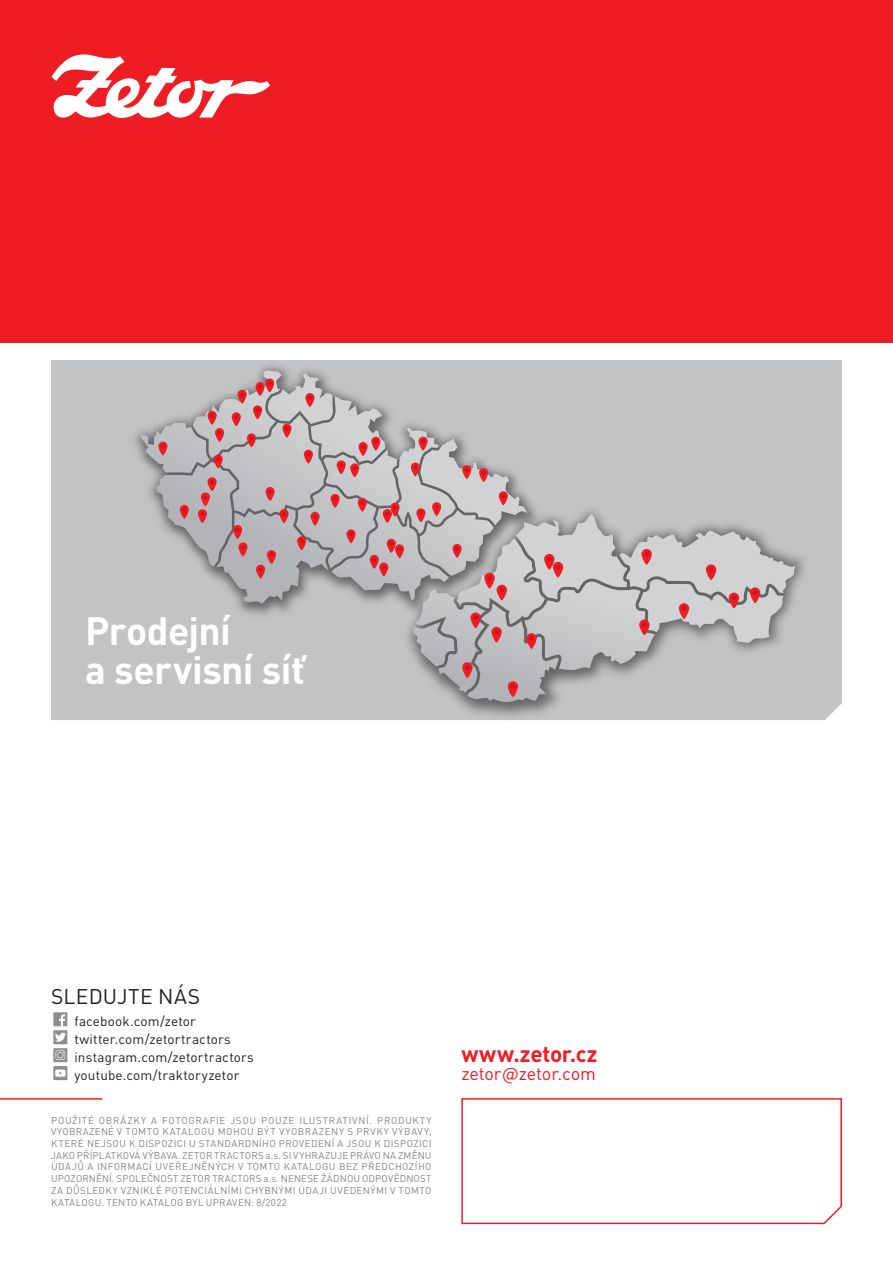
<style>
.page{position:relative;width:893px;height:1263px;background:#fff}
.page>*{position:absolute;margin:0;border:0;box-sizing:border-box;transform-origin:0 0}
.t1{font:700 39px/39px "DIN Pro";letter-spacing:-.015em;color:#fff}
.t2{font:700 22.5px "DIN Pro";letter-spacing:-.01em;color:#ee1d23}
.t3{font:21px "DIN Pro";letter-spacing:.02em;color:#231f20}
.t4{font:18px "DIN Pro";letter-spacing:-.01em;color:#ee1d23}
.t5{font:13.5px "DIN Pro";letter-spacing:.01em;color:#231f20}
.t6{font:9.75px/11.7px "DIN Pro";letter-spacing:.035em;color:#848587;text-align:justify}
</style>
<div class="page">
<div style="left:51px;top:360px;width:791px;height:360px;background:#c2c3c5"></div>
<img style="left:126px;top:360px;width:420px;height:264px">
<svg style="left:158px;top:442px;width:9px;height:13px"></svg>
<svg style="left:161px;top:444px;width:4px;height:4px"></svg>
<svg style="left:208px;top:477px;width:9px;height:14px"></svg>
<svg style="left:210px;top:480px;width:4px;height:4px"></svg>
<svg style="left:337px;top:460px;width:9px;height:14px"></svg>
<svg style="left:350px;top:463px;width:9px;height:14px"></svg>
<svg style="left:371px;top:437px;width:9px;height:14px"></svg>
<svg style="left:418px;top:437px;width:10px;height:13px"></svg>
<svg style="left:421px;top:439px;width:4px;height:5px"></svg>
<svg style="left:411px;top:462px;width:9px;height:14px"></svg>
<svg style="left:413px;top:465px;width:4px;height:4px"></svg>
<svg style="left:462px;top:465px;width:9px;height:14px"></svg>
<svg style="left:465px;top:468px;width:4px;height:4px"></svg>
<svg style="left:479px;top:468px;width:9px;height:14px"></svg>
<svg style="left:481px;top:471px;width:5px;height:4px"></svg>
<svg style="left:499px;top:491px;width:9px;height:14px"></svg>
<svg style="left:501px;top:494px;width:4px;height:4px"></svg>
<svg style="left:383px;top:509px;width:9px;height:14px"></svg>
<svg style="left:385px;top:505px;width:11px;height:11px"></svg>
<svg style="left:358px;top:498px;width:9px;height:14px"></svg>
<svg style="left:360px;top:500px;width:4px;height:5px"></svg>
<svg style="left:331px;top:494px;width:9px;height:14px"></svg>
<svg style="left:333px;top:496px;width:4px;height:5px"></svg>
<svg style="left:346px;top:529px;width:10px;height:14px"></svg>
<svg style="left:349px;top:532px;width:4px;height:4px"></svg>
<svg style="left:387px;top:539px;width:9px;height:14px"></svg>
<svg style="left:389px;top:541px;width:7px;height:10px"></svg>
<svg style="left:370px;top:555px;width:9px;height:14px"></svg>
<svg style="left:372px;top:557px;width:4px;height:5px"></svg>
<svg style="left:379px;top:562px;width:9px;height:14px"></svg>
<svg style="left:382px;top:565px;width:4px;height:4px"></svg>
<svg style="left:265px;top:487px;width:10px;height:14px"></svg>
<svg style="left:268px;top:490px;width:4px;height:4px"></svg>
<svg style="left:279px;top:509px;width:10px;height:14px"></svg>
<svg style="left:282px;top:512px;width:4px;height:4px"></svg>
<svg style="left:297px;top:536px;width:9px;height:14px"></svg>
<svg style="left:299px;top:539px;width:5px;height:4px"></svg>
<svg style="left:267px;top:550px;width:9px;height:14px"></svg>
<svg style="left:269px;top:553px;width:5px;height:4px"></svg>
<svg style="left:256px;top:565px;width:9px;height:13px"></svg>
<svg style="left:258px;top:567px;width:5px;height:5px"></svg>
<svg style="left:238px;top:542px;width:10px;height:14px"></svg>
<svg style="left:241px;top:545px;width:4px;height:4px"></svg>
<svg style="left:233px;top:525px;width:9px;height:14px"></svg>
<svg style="left:235px;top:528px;width:5px;height:4px"></svg>
<svg style="left:311px;top:512px;width:9px;height:14px"></svg>
<svg style="left:313px;top:514px;width:4px;height:5px"></svg>
<svg style="left:201px;top:492px;width:9px;height:14px"></svg>
<svg style="left:203px;top:495px;width:5px;height:4px"></svg>
<svg style="left:198px;top:509px;width:9px;height:14px"></svg>
<svg style="left:200px;top:512px;width:5px;height:4px"></svg>
<svg style="left:180px;top:505px;width:9px;height:14px"></svg>
<svg style="left:182px;top:507px;width:4px;height:5px"></svg>
<svg style="left:193px;top:370px;width:185px;height:100px;background:#c1b2b5"></svg>
<img style="left:396px;top:498px;width:420px;height:222px">
<svg style="left:484px;top:573px;width:11px;height:15px"></svg>
<svg style="left:487px;top:576px;width:5px;height:5px"></svg>
<svg style="left:470px;top:612px;width:11px;height:16px"></svg>
<svg style="left:473px;top:615px;width:5px;height:5px"></svg>
<svg style="left:462px;top:662px;width:11px;height:16px"></svg>
<svg style="left:465px;top:665px;width:5px;height:5px"></svg>
<svg style="left:491px;top:627px;width:11px;height:15px"></svg>
<svg style="left:494px;top:630px;width:5px;height:5px"></svg>
<svg style="left:508px;top:681px;width:10px;height:16px"></svg>
<svg style="left:510px;top:684px;width:5px;height:5px"></svg>
<svg style="left:526px;top:633px;width:11px;height:16px"></svg>
<svg style="left:529px;top:636px;width:5px;height:5px"></svg>
<svg style="left:706px;top:564px;width:10px;height:16px"></svg>
<svg style="left:679px;top:603px;width:10px;height:16px"></svg>
<svg style="left:682px;top:606px;width:4px;height:5px"></svg>
<svg style="left:639px;top:619px;width:11px;height:16px"></svg>
<svg style="left:642px;top:622px;width:5px;height:5px"></svg>
<svg style="left:729px;top:593px;width:10px;height:15px"></svg>
<svg style="left:731px;top:595px;width:5px;height:5px"></svg>
<svg style="left:750px;top:587px;width:10px;height:16px"></svg>
<svg style="left:753px;top:590px;width:5px;height:5px"></svg>
<svg style="left:516px;top:514px;width:198px;height:85px;background:#c2bec0"></svg>
<svg style="left:497px;top:585px;width:10px;height:15px"></svg>
<svg style="left:499px;top:588px;width:5px;height:4px"></svg>
<div style="left:0;top:0;width:893px;height:342px;background:#ee1d23"></div>
<svg style="left:461px;top:1098px;width:381px;height:127px"></svg>
<svg style="left:51px;top:54px;width:219px;height:64px"></svg>
<div style="left:53px;top:1012px;width:14px;height:14px;background:#8d8d8f"></div>
<div style="left:53px;top:1030px;width:14px;height:14px;background:#8d8d8f"></div>
<svg style="left:53px;top:1048px;width:14px;height:14px"></svg>
<div style="left:53px;top:1066px;width:14px;height:14px;background:#8d8d8f"></div>
<svg style="left:59px;top:1014px;width:6px;height:12px"></svg>
<svg style="left:55px;top:1033px;width:11px;height:9px"></svg>
<svg style="left:56px;top:1050px;width:9px;height:10px"></svg>
<svg style="left:55px;top:1069px;width:11px;height:8px"></svg>
<hr style="left:0;top:1098px;width:102px;height:2px;background:#ee1d23">
<p class="t1" style="left:85px;top:610px;width:221px">Prodejní<br>a servisní síť</p>
<p class="t3" style="left:51px;top:982px;width:151px">SLEDUJTE NÁS</p>
<p class="t5" style="left:74px;top:1012px;width:123px">facebook.com/zetor</p>
<p class="t5" style="left:74px;top:1030px;width:158px">twitter.com/zetortractors</p>
<p class="t5" style="left:74px;top:1048px;width:181px">instagram.com/zetortractors</p>
<p class="t5" style="left:74px;top:1066px;width:166px">youtube.com/traktoryzetor</p>
<p class="t6" style="left:51px;top:1114px;width:382px">POUŽITÉ OBRÁZKY A FOTOGRAFIE JSOU POUZE ILUSTRATIVNÍ. PRODUKTY VYOBRAZENÉ V TOMTO KATALOGU MOHOU BÝT VYOBRAZENY S PRVKY VÝBAVY, KTERÉ NEJSOU K DISPOZICI U STANDARDNÍHO PROVEDENÍ A JSOU K DISPOZICI JAKO PŘÍPLATKOVÁ VÝBAVA. ZETOR TRACTORS a.s. SI VYHRAZUJE PRÁVO NA ZMĚNU ÚDAJŮ A INFORMACÍ UVEŘEJNĚNÝCH V TOMTO KATALOGU BEZ PŘEDCHOZÍHO UPOZORNĚNÍ. SPOLEČNOST ZETOR TRACTORS a.s. NENESE ŽÁDNOU ODPOVĚDNOST ZA DŮSLEDKY VZNIKLÉ POTENCIÁLNÍMI CHYBNÝMI ÚDAJI UVEDENÝMI V TOMTO KATALOGU. TENTO KATALOG BYL UPRAVEN: 8/2022</p>
<p class="t2" style="left:461px;top:1039px;width:138px">www.zetor.cz</p>
<p class="t4" style="left:461px;top:1061px;width:136px">zetor@zetor.com</p>
</div>
